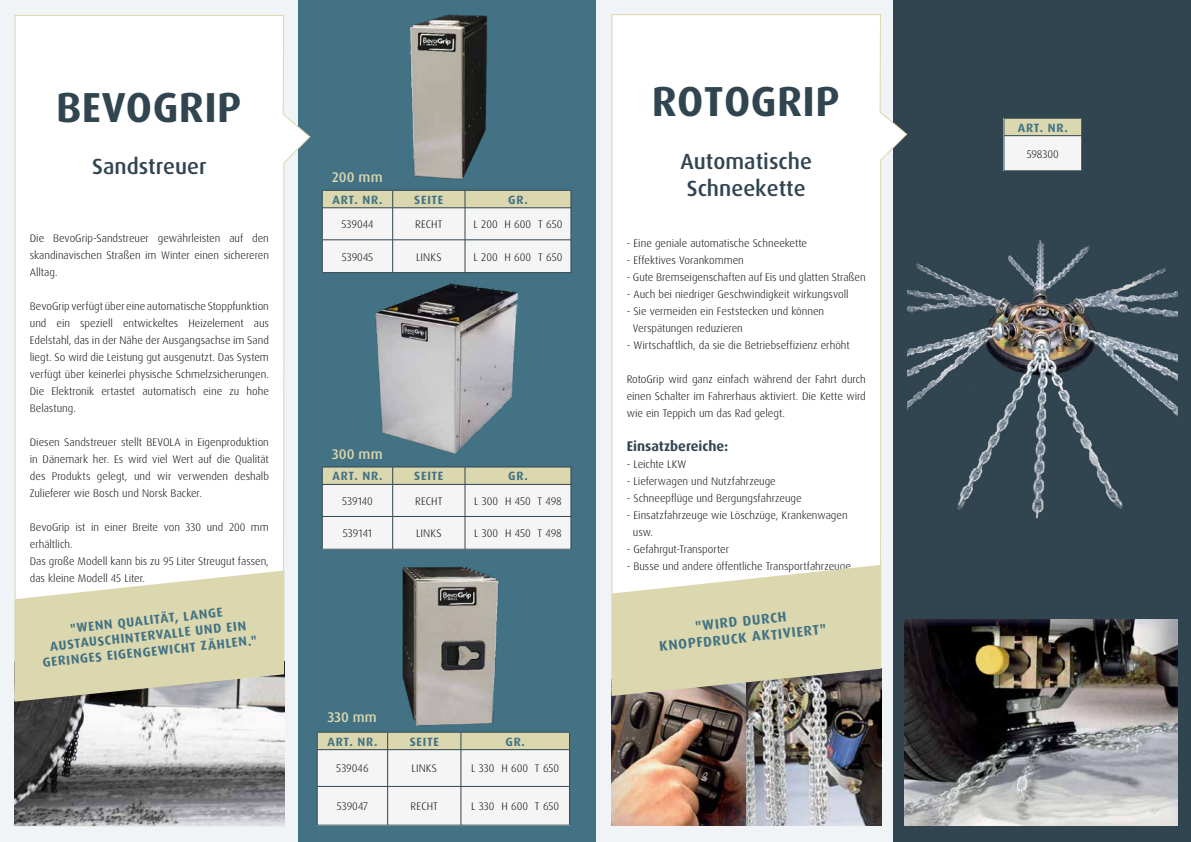
<style>
.page{position:relative;width:1191px;height:842px;background:#fff}
.page>*{position:absolute;margin:0;border:0;box-sizing:border-box;transform-origin:0 0}
.t1{font:700 42px "Dax Pro";letter-spacing:.01em;color:#314551}
.t2{font:500 22px/26.4px "Dax OT";color:#314551}
.t3{font:700 14px/16.8px "Dax Pro";color:#427284;text-align:center}
.t4{font:700 14px "Dax OT";color:#314551}
.t5{font:500 14px "Dax OT";letter-spacing:.005em;color:#dbd7ae}
.t6{font:700 13px/15.6px "Dax Pro";color:#427284;text-align:center}
.t7{font:700 12px "Dax Pro";letter-spacing:.065em;color:#427284}
.t8{font:300 11px/17px "Dax OT";color:#000;text-align:justify}
</style>
<div class="page">
<div style="left:0;top:0;width:317px;height:842px;background:#f0f4f6"></div>
<div style="left:577px;top:0;width:353px;height:842px;background:#f0f4f6"></div>
<div style="left:298px;top:0;width:297px;height:842px;background:#427284"></div>
<div style="left:893px;top:0;width:298px;height:842px;background:#314551"></div>
<svg style="left:14px;top:15px;width:297px;height:812px"></svg>
<svg style="left:611px;top:14px;width:297px;height:812px"></svg>
<img style="left:15px;top:702px;width:269px;height:123px">
<svg style="left:15px;top:570px;width:269px;height:132px;background:#d7d4b4"></svg>
<img style="left:907px;top:205px;width:270px;height:374px">
<img style="left:611px;top:696px;width:135px;height:130px">
<img style="left:905px;top:620px;width:272px;height:206px">
<img style="left:746px;top:696px;width:135px;height:130px">
<div style="left:1003px;top:118px;width:78px;height:53px;background:#f5f5f5"></div>
<div style="left:1004px;top:118px;width:77px;height:18px;background:#dbd7ae"></div>
<hr style="left:1003px;top:118px;width:78px;height:1px;background:#314551">
<svg style="left:1003px;top:118px;width:1px;height:17px"></svg>
<svg style="left:1081px;top:118px;width:1px;height:18px"></svg>
<hr style="left:1003px;top:135px;width:78px;height:1px;background:#314551">
<hr style="left:1003px;top:136px;width:1px;height:35px;background:#314551">
<svg style="left:611px;top:565px;width:270px;height:131px;background:#d4d0b0"></svg>
<div style="left:322px;top:190px;width:249px;height:83px;background:#f5f5f5"></div>
<svg style="left:322px;top:190px;width:250px;height:18px;background:#c9c8a4"></svg>
<hr style="left:322px;top:208px;width:71px;height:1px;background:#314551">
<hr style="left:322px;top:208px;width:1px;height:32px;background:#314551">
<hr style="left:393px;top:208px;width:72px;height:1px;background:#314551">
<hr style="left:392px;top:208px;width:1px;height:32px;background:#314551">
<hr style="left:465px;top:208px;width:106px;height:1px;background:#314551">
<hr style="left:465px;top:208px;width:1px;height:32px;background:#314551">
<hr style="left:571px;top:208px;width:1px;height:32px;background:#314551">
<hr style="left:322px;top:240px;width:71px;height:1px;background:#314551">
<hr style="left:322px;top:240px;width:1px;height:32px;background:#314551">
<hr style="left:393px;top:240px;width:72px;height:1px;background:#314551">
<hr style="left:392px;top:240px;width:1px;height:32px;background:#314551">
<hr style="left:465px;top:240px;width:106px;height:1px;background:#314551">
<hr style="left:465px;top:240px;width:1px;height:32px;background:#314551">
<hr style="left:571px;top:240px;width:1px;height:32px;background:#314551">
<hr style="left:322px;top:272px;width:71px;height:1px;background:#314551">
<hr style="left:393px;top:272px;width:72px;height:1px;background:#314551">
<hr style="left:465px;top:272px;width:106px;height:1px;background:#314551">
<img style="left:409px;top:14px;width:79px;height:165px">
<img style="left:376px;top:283px;width:141px;height:171px">
<div style="left:322px;top:467px;width:249px;height:83px;background:#f5f5f5"></div>
<svg style="left:322px;top:467px;width:250px;height:17px;background:#d2cfa9"></svg>
<hr style="left:322px;top:484px;width:71px;height:1px;background:#314551">
<hr style="left:322px;top:484px;width:1px;height:32px;background:#314551">
<hr style="left:393px;top:484px;width:72px;height:1px;background:#314551">
<hr style="left:392px;top:484px;width:1px;height:32px;background:#314551">
<hr style="left:465px;top:484px;width:106px;height:1px;background:#314551">
<hr style="left:465px;top:484px;width:1px;height:32px;background:#314551">
<hr style="left:571px;top:484px;width:1px;height:32px;background:#314551">
<hr style="left:322px;top:516px;width:71px;height:1px;background:#314551">
<hr style="left:322px;top:517px;width:1px;height:32px;background:#314551">
<hr style="left:393px;top:516px;width:72px;height:1px;background:#314551">
<hr style="left:392px;top:517px;width:1px;height:32px;background:#314551">
<hr style="left:465px;top:516px;width:106px;height:1px;background:#314551">
<hr style="left:465px;top:517px;width:1px;height:32px;background:#314551">
<hr style="left:571px;top:517px;width:1px;height:32px;background:#314551">
<hr style="left:322px;top:549px;width:71px;height:1px;background:#314551">
<hr style="left:393px;top:549px;width:72px;height:1px;background:#314551">
<hr style="left:465px;top:549px;width:106px;height:1px;background:#314551">
<img style="left:402px;top:567px;width:97px;height:159px">
<div style="left:317px;top:732px;width:252px;height:93px;background:#f5f5f5"></div>
<svg style="left:317px;top:732px;width:253px;height:18px;background:#d1cea8"></svg>
<hr style="left:317px;top:749px;width:70px;height:1px;background:#314551">
<hr style="left:317px;top:750px;width:1px;height:36px;background:#314551">
<hr style="left:387px;top:749px;width:74px;height:1px;background:#314551">
<hr style="left:387px;top:750px;width:1px;height:36px;background:#314551">
<hr style="left:461px;top:749px;width:108px;height:1px;background:#314551">
<hr style="left:461px;top:750px;width:1px;height:36px;background:#314551">
<hr style="left:569px;top:750px;width:1px;height:36px;background:#314551">
<hr style="left:317px;top:786px;width:70px;height:1px;background:#314551">
<hr style="left:317px;top:786px;width:1px;height:39px;background:#314551">
<hr style="left:387px;top:786px;width:74px;height:1px;background:#314551">
<hr style="left:387px;top:786px;width:1px;height:39px;background:#314551">
<hr style="left:461px;top:786px;width:108px;height:1px;background:#314551">
<hr style="left:461px;top:786px;width:1px;height:39px;background:#314551">
<hr style="left:569px;top:786px;width:1px;height:39px;background:#314551">
<hr style="left:317px;top:825px;width:70px;height:1px;background:#314551">
<hr style="left:387px;top:825px;width:74px;height:1px;background:#314551">
<hr style="left:461px;top:825px;width:108px;height:1px;background:#314551">
<h1 class="t1" style="left:56px;top:80px;width:187px">BEVOGRIP</h1>
<h2 class="t2" style="left:92px;top:154px;width:116px">Sandstreuer</h2>
<p class="t8" style="left:30px;top:230px;width:241px">Die BevoGrip-Sandstreuer gewährleisten auf den skandinavischen Straßen im Winter einen sichereren Alltag.</p>
<p class="t8" style="left:30px;top:298px;width:241px">BevoGrip verfügt über eine automatische Stoppfunktion und ein speziell entwickeltes Heizelement aus Edelstahl, das in der Nähe der Ausgangsachse im Sand liegt. So wird die Leistung gut ausgenutzt. Das System verfügt über keinerlei physische Schmelzsicherungen.<br>Die Elektronik ertastet automatisch eine zu hohe Belastung.</p>
<p class="t8" style="left:30px;top:434px;width:241px">Diesen Sandstreuer stellt BEVOLA in Eigenproduktion in Dänemark her. Es wird viel Wert auf die Qualität des Produkts gelegt, und wir verwenden deshalb Zulieferer wie Bosch und Norsk Backer.</p>
<p class="t8" style="left:30px;top:519px;width:241px;text-align:left">BevoGrip ist in einer Breite von 330 und 200 mm erhältlich.<br>Das große Modell kann bis zu 95 Liter Streugut fassen, das kleine Modell 45 Liter.</p>
<p class="t6" style="left:39px;top:624px;width:217px;rotate:-6deg">"WENN QUALITÄT, LANGE<br>AUSTAUSCHINTERVALLE UND EIN<br>GERINGES EIGENGEWICHT ZÄHLEN."</p>
<p class="t5" style="left:332px;top:169px;width:52px">200 mm</p>
<p class="t7" style="left:332px;top:192px;width:52px">ART. NR.</p>
<p class="t7" style="left:414px;top:192px;width:31px">SEITE</p>
<p class="t7" style="left:508px;top:192px;width:21px">GR.</p>
<p class="t8" style="left:341px;top:216px;width:34px">539044</p>
<p class="t8" style="left:415px;top:216px;width:29px">RECHT</p>
<p class="t8" style="left:473px;top:216px;width:90px">L 200 H 600 T 650</p>
<p class="t8" style="left:342px;top:248px;width:33px">539045</p>
<p class="t8" style="left:416px;top:248px;width:27px">LINKS</p>
<p class="t8" style="left:473px;top:248px;width:90px">L 200 H 600 T 650</p>
<p class="t5" style="left:332px;top:445px;width:52px">300 mm</p>
<p class="t7" style="left:332px;top:468px;width:52px">ART. NR.</p>
<p class="t7" style="left:414px;top:468px;width:31px">SEITE</p>
<p class="t7" style="left:508px;top:468px;width:21px">GR.</p>
<p class="t8" style="left:342px;top:492px;width:32px">539140</p>
<p class="t8" style="left:415px;top:492px;width:29px">RECHT</p>
<p class="t8" style="left:474px;top:492px;width:89px">L 300 H 450 T 498</p>
<p class="t8" style="left:343px;top:525px;width:31px">539141</p>
<p class="t8" style="left:416px;top:525px;width:27px">LINKS</p>
<p class="t8" style="left:474px;top:525px;width:89px">L 300 H 450 T 498</p>
<p class="t5" style="left:327px;top:708px;width:51px">330 mm</p>
<p class="t7" style="left:327px;top:734px;width:52px">ART. NR.</p>
<p class="t7" style="left:410px;top:734px;width:31px">SEITE</p>
<p class="t7" style="left:505px;top:734px;width:21px">GR.</p>
<p class="t8" style="left:336px;top:760px;width:34px">539046</p>
<p class="t8" style="left:411px;top:760px;width:27px">LINKS</p>
<p class="t8" style="left:471px;top:760px;width:90px">L 330 H 600 T 650</p>
<p class="t8" style="left:337px;top:798px;width:33px">539047</p>
<p class="t8" style="left:410px;top:798px;width:29px">RECHT</p>
<p class="t8" style="left:471px;top:798px;width:90px">L 330 H 600 T 650</p>
<h1 class="t1" style="left:652px;top:75px;width:189px">ROTOGRIP</h1>
<h2 class="t2" style="left:680px;top:149px;width:133px">Automatische<br>Schneekette</h2>
<p class="t8" style="left:626px;top:234px;width:182px">- Eine geniale automatische Schneekette</p>
<p class="t8" style="left:626px;top:251px;width:119px">- Effektives Vorankommen</p>
<p class="t8" style="left:626px;top:268px;width:240px">- Gute Bremseigenschaften auf Eis und glatten Straßen</p>
<p class="t8" style="left:626px;top:285px;width:223px">- Auch bei niedriger Geschwindigkeit wirkungsvoll</p>
<p class="t8" style="left:633px;top:302px;width:193px;text-indent:-6px">- Sie vermeiden ein Feststecken und können<br>Verspätungen reduzieren</p>
<p class="t8" style="left:626px;top:336px;width:224px">- Wirtschaftlich, da sie die Betriebseffizienz erhöht</p>
<p class="t8" style="left:626px;top:370px;width:241px">RotoGrip wird ganz einfach während der Fahrt durch einen Schalter im Fahrerhaus aktiviert. Die Kette wird wie ein Teppich um das Rad gelegt.</p>
<p class="t4" style="left:626px;top:437px;width:103px">Einsatzbereiche:</p>
<p class="t8" style="left:626px;top:455px;width:61px">- Leichte LKW</p>
<p class="t8" style="left:626px;top:472px;width:151px">- Lieferwagen und Nutzfahrzeuge</p>
<p class="t8" style="left:626px;top:489px;width:176px">- Schneepflüge und Bergungsfahrzeuge</p>
<p class="t8" style="left:633px;top:506px;width:216px;text-indent:-6px">- Einsatzfahrzeuge wie Löschzüge, Krankenwagen usw.</p>
<p class="t8" style="left:626px;top:540px;width:104px">- Gefahrgut-Transporter</p>
<p class="t8" style="left:626px;top:557px;width:226px">- Busse und andere öffentliche Transportfahrzeuge</p>
<p class="t3" style="left:657px;top:621px;width:169px;rotate:-6deg">"WIRD DURCH<br>KNOPFDRUCK AKTIVIERT"</p>
<p class="t7" style="left:1017px;top:120px;width:52px">ART. NR.</p>
<p class="t8" style="left:1026px;top:145px;width:34px">598300</p>
</div>
